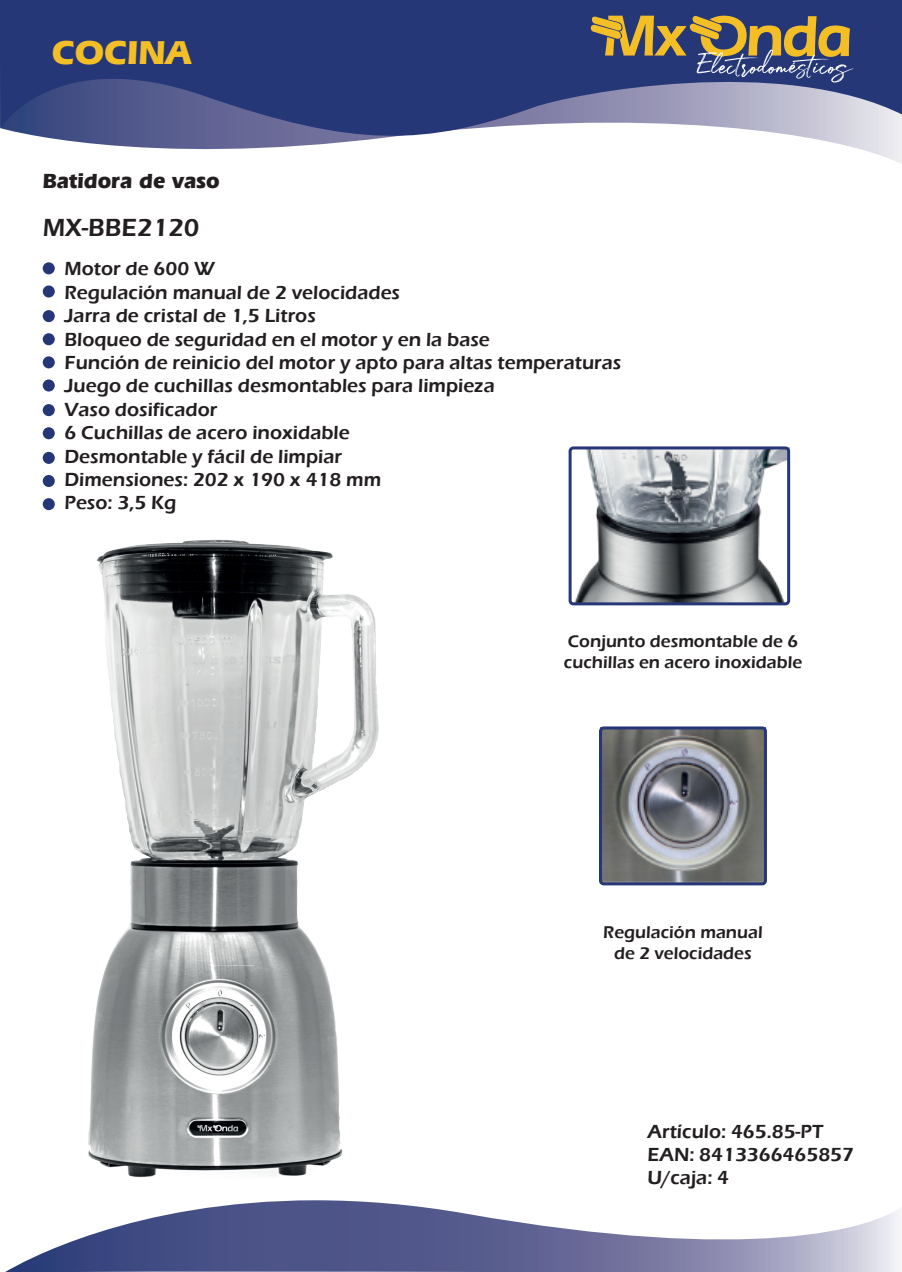
<style>
.page{position:relative;width:902px;height:1272px;background:#fff}
.page>*{position:absolute;margin:0;border:0;box-sizing:border-box;transform-origin:0 0}
.t1{font:700 34.8px "Eras IT Cby BT";color:#f4bf26}
.t2{font:600 25.5px "Eras ITC";color:#231f20}
.t3{font:700 21.45px "Eras IT Cby BT";color:#231f20}
.t4{font:600 19.5px/23.4px "Eras ITC";color:#231f20}
.t5{font:600 17.55px/21px "Eras ITC";color:#231f20}
</style>
<div class="page">
<svg style="left:0;top:0;width:901px;height:148px;fill:#263778"></svg>
<div style="left:43px;top:262px;width:12px;height:12px;background:#263778;border-radius:50%"></div>
<div style="left:43px;top:285px;width:12px;height:12px;background:#263778;border-radius:50%"></div>
<div style="left:43px;top:310px;width:12px;height:12px;background:#263778;border-radius:50%"></div>
<div style="left:43px;top:333px;width:12px;height:12px;background:#263778;border-radius:50%"></div>
<div style="left:43px;top:356px;width:12px;height:12px;background:#263778;border-radius:50%"></div>
<div style="left:43px;top:404px;width:12px;height:12px;background:#263778;border-radius:50%"></div>
<div style="left:43px;top:427px;width:12px;height:12px;background:#263778;border-radius:50%"></div>
<div style="left:43px;top:452px;width:12px;height:12px;background:#263778;border-radius:50%"></div>
<div style="left:43px;top:475px;width:12px;height:12px;background:#263778;border-radius:50%"></div>
<div style="left:43px;top:498px;width:12px;height:12px;background:#263778;border-radius:50%"></div>
<div style="left:43px;top:379px;width:12px;height:12px;background:#263778;border-radius:50%"></div>
<svg style="left:7px;top:1200px;width:894px;height:71px"></svg>
<img style="left:575px;top:450px;width:211px;height:151px">
<img style="left:603px;top:730px;width:159px;height:151px">
<svg style="left:590px;top:15px;width:264px;height:68px"></svg>
<div style="left:568px;top:446px;width:222px;height:159px;border:3px solid #263778;border-radius:3px"></div>
<div style="left:599px;top:726px;width:167px;height:159px;border:3px solid #263778;border-radius:3px"></div>
<img style="left:88px;top:539px;width:291px;height:639px">
<h1 class="t1" style="left:52px;top:31px;width:141px">COCINA</h1>
<p class="t3" style="left:43px;top:168px;width:178px">Batidora de vaso</p>
<h2 class="t2" style="left:43px;top:213px;width:158px">MX-BBE2120</h2>
<p class="t4" style="left:64px;top:257px;width:558px">Motor de 600 W<br>Regulación manual de 2 velocidades<br>Jarra de cristal de 1,5 Litros<br>Bloqueo de seguridad en el motor y en la base<br>Función de reinicio del motor y apto para altas temperaturas<br>Juego de cuchillas desmontables para limpieza<br>Vaso dosificador<br>6 Cuchillas de acero inoxidable<br>Desmontable y fácil de limpiar<br>Dimensiones: 202 x 190 x 418 mm<br>Peso: 3,5 Kg</p>
<p class="t5" style="left:563px;top:630px;width:240px">Conjunto desmontable de 6 cuchillas en acero inoxidable</p>
<p class="t5" style="left:603px;top:922px;width:161px;text-align:center">Regulación manual de 2 velocidades</p>
<p class="t4" style="left:647px;top:1119px;width:208px">Artículo: 465.85-PT<br>EAN: 8413366465857<br>U/caja: 4</p>
</div>
